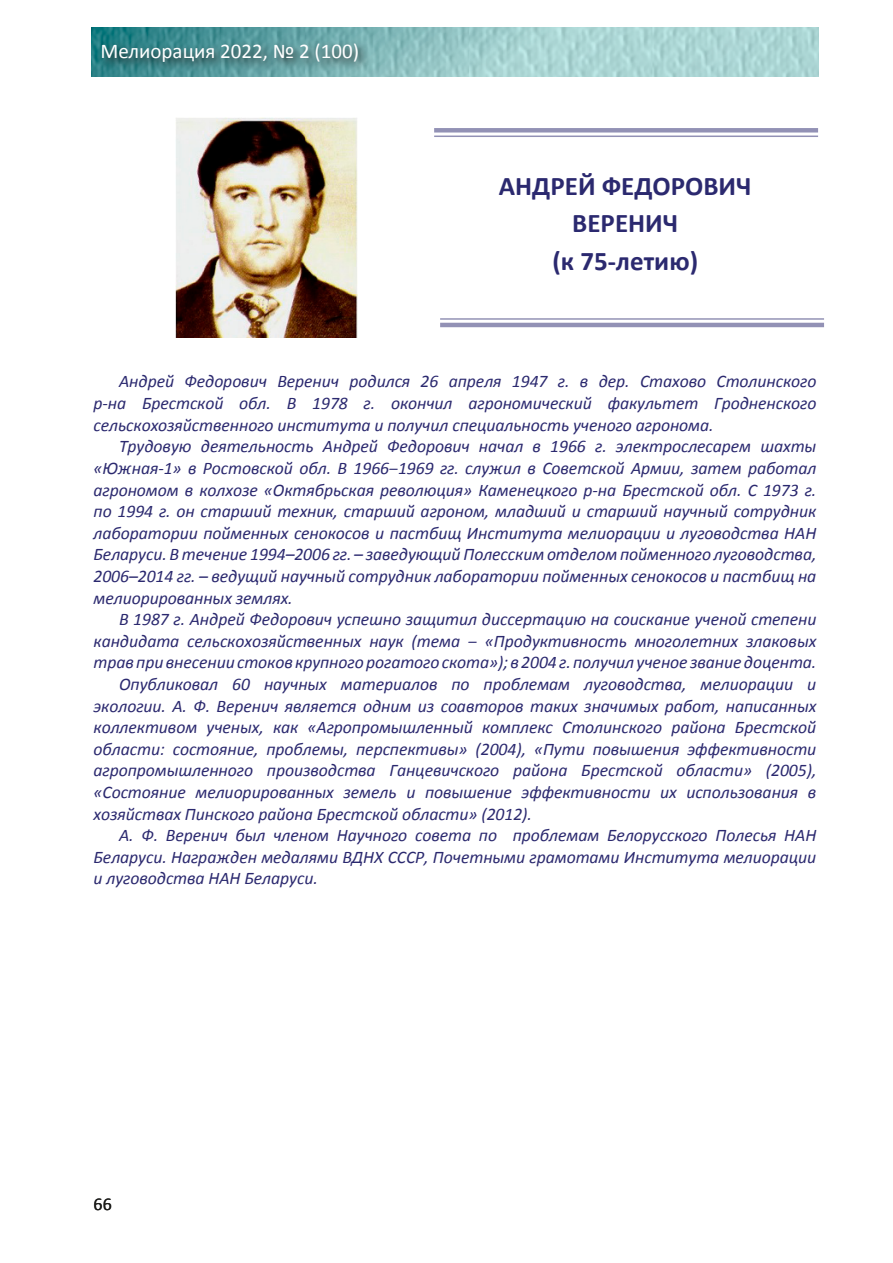
<style>
.page{position:relative;width:893px;height:1263px;background:#fff}
.page>*{position:absolute;margin:0;border:0;box-sizing:border-box;transform-origin:0 0}
.t1{font:700 27px/37.5px "Calibri";color:#2b296f;text-align:center}
.t2{font:21px "Calibri";color:#fff}
.t3{font:18px "Calibri";color:#1d1d1b}
.тект_юбилейный{font:italic 17.7px/21.6px "Calibri";letter-spacing:-.005em;color:#2b296f;text-align:justify}
</style>
<div class="page">
<img style="left:92px;top:28px;width:726px;height:49px">
<div style="left:97px;top:39px;width:274px;height:35px;background:#1d1d1b;opacity:.96"></div>
<hr style="left:434px;top:136px;width:384px;height:1px;background:#2b296f">
<div style="left:434px;top:128px;width:384px;height:5px;background:#9291b5"></div>
<hr style="left:440px;top:318px;width:384px;height:2px;background:#2b296f">
<hr style="left:440px;top:323px;width:384px;height:4px;background:#9291b5">
<img style="left:176px;top:118px;width:182px;height:219px">
<p class="t2" style="left:100px;top:37px;width:260px">Мелиорация 2022, № 2 (100)</p>
<p class="t1" style="left:499px;top:167px;width:254px">АНДРЕЙ ФЕДОРОВИЧ<br>ВЕРЕНИЧ</p>
<p class="t1" style="left:552px;top:242px;width:147px">(к 75-летию)</p>
<p class="тект_юбилейный" style="left:94px;top:370px;width:724px;text-indent:26px">Андрей Федорович Веренич родился 26 апреля 1947 г. в дер. Стахово Столинского р-на Брестской обл. В 1978 г. окончил агрономический факультет Гродненского сельскохозяйственного института и получил специальность ученого агронома.</p>
<p class="тект_юбилейный" style="left:94px;top:435px;width:724px;text-indent:26px">Трудовую деятельность Андрей Федорович начал в 1966 г. электрослесарем шахты «Южная-1» в Ростовской обл. В 1966‒1969 гг. служил в Советской Армии, затем работал агрономом в колхозе «Октябрьская революция» Каменецкого р-на Брестской обл. С 1973 г. по 1994 г. он старший техник, старший агроном, младший и старший научный сотрудник лаборатории пойменных сенокосов и пастбищ Института мелиорации и луговодства НАН Беларуси. В течение 1994–2006 гг. – заведующий Полесским отделом пойменного луговодства, 2006–2014 гг. – ведущий научный сотрудник лаборатории пойменных сенокосов и пастбищ на мелиорированных землях.</p>
<p class="тект_юбилейный" style="left:94px;top:608px;width:724px;text-indent:26px">В 1987 г. Андрей Федорович успешно защитил диссертацию на соискание ученой степени кандидата сельскохозяйственных наук (тема ‒ «Продуктивность многолетних злаковых трав при внесении стоков крупного рогатого скота»); в 2004 г. получил ученое звание доцента.</p>
<p class="тект_юбилейный" style="left:94px;top:673px;width:724px;text-indent:26px">Опубликовал 60 научных материалов по проблемам луговодства, мелиорации и экологии. А. Ф. Веренич является одним из соавторов таких значимых работ, написанных коллективом ученых, как «Агропромышленный комплекс Столинского района Брестской области: состояние, проблемы, перспективы» (2004), «Пути повышения эффективности агропромышленного производства Ганцевичского района Брестской области» (2005), «Состояние мелиорированных земель и повышение эффективности их использования в хозяйствах Пинского района Брестской области» (2012).</p>
<p class="тект_юбилейный" style="left:94px;top:824px;width:724px;text-indent:26px">А. Ф. Веренич был членом Научного совета по проблемам Белорусского Полесья НАН Беларуси. Награжден медалями ВДНХ СССР, Почетными грамотами Института мелиорации и луговодства НАН Беларуси.</p>
<p class="t3" style="left:94px;top:1192px;width:20px">66</p>
</div>
